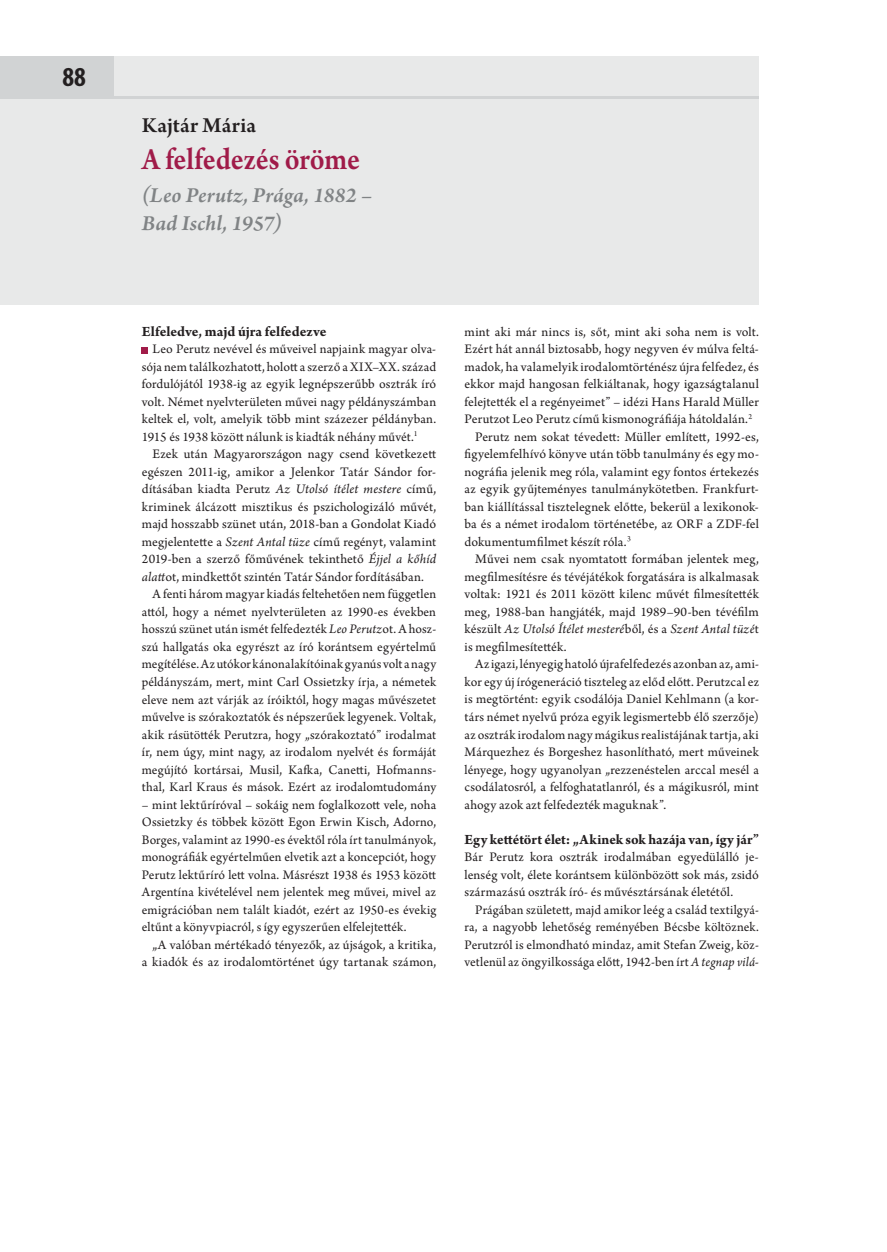
<style>
.page{position:relative;width:887px;height:1252px;background:#fff}
.page>*{position:absolute;margin:0;border:0;box-sizing:border-box;transform-origin:0 0}
.t1{font:600 32.5px "Arno Pro";letter-spacing:-.005em;color:#a01b49;scale:.9 1}
.t2{font:700 condensed 27.5px "Myriad Pro";color:#231f20}
.t3{font:italic 600 22.5px/27.5px "Arno Pro";color:#808385}
.t4{font:600 22.5px "Arno Pro";letter-spacing:.015em;color:#231f20}
.t5{font:700 15px "Arno Pro";color:#231f20}
.t6{font:13.75px/17.5px "Arno Pro";letter-spacing:.01em;color:#231f20;text-align:justify}
.t7{font:italic 13.75px "Arno Pro";letter-spacing:.015em;color:#231f20}
.s1{font-style:italic}
.s2{font-style:normal}
</style>
<div class="page">
<div style="left:0;top:57px;width:758px;height:248px;background:#e8e9e9"></div>
<svg style="left:142px;top:347px;width:6px;height:6px"></svg>
<div style="left:0;top:57px;width:113px;height:42px;background:#d1d3d4"></div>
<hr style="left:113px;top:97px;width:645px;height:2px;background:#d1d3d4">
<h2 class="t2" style="left:62px;top:61px;width:25px">88</h2>
<h3 class="t4" style="left:142px;top:111px;width:116px">Kajtár Mária</h3>
<h1 class="t1" style="left:142px;top:138px;width:244px">A felfedezés öröme</h1>
<h3 class="t3" style="left:142px;top:184px;width:232px">(Leo Perutz, Prága, 1882 –<br>Bad Ischl, 1957)</h3>
<p class="t5" style="left:142px;top:325px;width:186px">Elfeledve, majd újra felfedezve</p>
<p class="t6" style="left:142px;top:341px;width:296px;text-indent:11px">Leo Perutz nevével és műveivel napjaink magyar olva&shy;sója nem találkozhatott, holott a szerző a XIX–XX. század fordulójától 1938-ig az egyik legnépszerűbb osztrák író volt. Német nyelvterületen művei nagy példányszámban keltek el, volt, amelyik több mint százezer példányban.<br>1915 és 1938 között nálunk is kiadták néhány művét.<sup>1</sup></p>
<p class="t6" style="left:152px;top:446px;width:285px">Ezek után Magyarországon nagy csend következett</p>
<p class="t6" style="left:142px;top:464px;width:296px">egészen 2011-ig, amikor a Jelenkor Tatár Sándor for-</p>
<p class="t6" style="left:142px;top:481px;width:296px">dításában kiadta Perutz <span class="s1">Az Utolsó ítélet mestere</span> című,</p>
<p class="t6" style="left:142px;top:499px;width:296px">kriminek álcázott misztikus és pszichologizáló művét,</p>
<p class="t6" style="left:142px;top:516px;width:296px">majd hosszabb szünet után, 2018-ban a Gondolat Kiadó</p>
<p class="t6" style="left:142px;top:534px;width:296px">megjelentette a <span class="s1">Szent Antal tüze</span> című regényt, valamint</p>
<p class="t6" style="left:142px;top:551px;width:296px">2019-ben a szerző főművének tekinthető <span class="s1">Éjjel a kőhíd</span></p>
<p class="t6" style="left:142px;top:569px;width:283px"><span class="s1">alatt</span>ot, mindkettőt szintén Tatár Sándor fordításában.</p>
<p class="t6" style="left:152px;top:586px;width:285px">A fenti három magyar kiadás feltehetően nem független</p>
<p class="t6" style="left:142px;top:604px;width:295px">attól, hogy a német nyelvterületen az 1990-es években</p>
<p class="t6" style="left:142px;top:621px;width:296px">hosszú szünet után ismét felfedezték <span class="s1">Leo Perutz</span>ot. A hosz-</p>
<p class="t6" style="left:142px;top:639px;width:296px">szú hallgatás oka egyrészt az író korántsem egyértelmű</p>
<p class="t6" style="left:142px;top:656px;width:296px">megítélése. Az utókor kánonalakítóinak gyanús volt a nagy</p>
<p class="t6" style="left:142px;top:674px;width:296px">példányszám, mert, mint Carl Ossietzky írja, a németek</p>
<p class="t6" style="left:142px;top:691px;width:296px">eleve nem azt várják az íróiktól, hogy magas művészetet</p>
<p class="t6" style="left:142px;top:709px;width:296px">művelve is szórakoztatók és népszerűek legyenek. Voltak,</p>
<p class="t6" style="left:142px;top:726px;width:296px">akik rásütötték Perutzra, hogy „szórakoztató” irodalmat</p>
<p class="t6" style="left:142px;top:744px;width:296px">ír, nem úgy, mint nagy, az irodalom nyelvét és formáját</p>
<p class="t6" style="left:142px;top:761px;width:296px">megújító kortársai, Musil, Kafka, Canetti, Hofmanns-</p>
<p class="t6" style="left:142px;top:779px;width:296px">thal, Karl Kraus és mások. Ezért az irodalomtudomány</p>
<p class="t6" style="left:142px;top:796px;width:296px">– mint lektűríróval – sokáig nem foglalkozott vele, noha Ossietzky és többek között Egon Erwin Kisch, Adorno, Borges, valamint az 1990-es évektől róla írt tanulmányok, monográfiák egyértelműen elvetik azt a koncepciót, hogy Perutz lektűríró lett volna. Másrészt 1938 és 1953 között Argentína kivételével nem jelentek meg művei, mivel az emigrációban nem talált kiadót, ezért az 1950-es évekig eltűnt a könyvpiacról, s így egyszerűen elfelejtették.</p>
<p class="t6" style="left:142px;top:936px;width:296px;text-align:right">„A valóban mértékadó tényezők, az újságok, a kritika,<br>a kiadók és az irodalomtörténet úgy tartanak számon,</p>
<p class="t6" style="left:464px;top:324px;width:296px">mint aki már nincs is, sőt, mint aki soha nem is volt.</p>
<p class="t6" style="left:464px;top:341px;width:296px">Ezért hát annál biztosabb, hogy negyven év múlva feltá-</p>
<p class="t6" style="left:464px;top:359px;width:296px">madok, ha valamelyik irodalomtörténész újra felfedez, és</p>
<p class="t6" style="left:464px;top:376px;width:296px">ekkor majd hangosan felkiáltanak, hogy igazságtalanul</p>
<p class="t6" style="left:464px;top:394px;width:296px">felejtették el a regényeimet” – idézi Hans Harald Müller</p>
<p class="t6" style="left:464px;top:411px;width:289px">Perutzot Leo Perutz című kismonográfiája hátoldalán.<sup>2</sup></p>
<p class="t6" style="left:475px;top:429px;width:285px">Perutz nem sokat tévedett: Müller említett, 1992-es,</p>
<p class="t6" style="left:464px;top:446px;width:296px">figyelemfelhívó könyve után több tanulmány és egy mo-</p>
<p class="t6" style="left:464px;top:464px;width:296px">nográfia jelenik meg róla, valamint egy fontos értekezés</p>
<p class="t6" style="left:464px;top:481px;width:296px">az egyik gyűjteményes tanulmánykötetben. Frankfurt-</p>
<p class="t6" style="left:464px;top:499px;width:296px">ban kiállítással tisztelegnek előtte, bekerül a lexikonok-</p>
<p class="t6" style="left:464px;top:516px;width:296px">ba és a német irodalom történetébe, az ORF a ZDF-fel</p>
<p class="t6" style="left:464px;top:534px;width:168px">dokumentumfilmet készít róla.<sup>3</sup></p>
<p class="t6" style="left:475px;top:551px;width:285px">Művei nem csak nyomtatott formában jelentek meg,</p>
<p class="t6" style="left:464px;top:569px;width:296px">megfilmesítésre és tévéjátékok forgatására is alkalmasak</p>
<p class="t6" style="left:464px;top:586px;width:296px">voltak: 1921 és 2011 között kilenc művét filmesítették</p>
<p class="t6" style="left:464px;top:604px;width:296px">meg, 1988-ban hangjáték, majd 1989–90-ben tévéfilm</p>
<p class="t7" style="left:464px;top:624px;width:296px"><span class="s2">készült</span> Az Utolsó Ítélet mesteré<span class="s2">ből, és a</span> Szent Antal tüzé<span class="s2">t</span></p>
<p class="t6" style="left:464px;top:639px;width:104px">is megfilmesítették.</p>
<p class="t6" style="left:475px;top:656px;width:285px">Az igazi, lényegig hatoló újrafelfedezés azonban az, ami-</p>
<p class="t6" style="left:464px;top:674px;width:296px">kor egy új írógeneráció tiszteleg az előd előtt. Perutzcal ez</p>
<p class="t6" style="left:464px;top:691px;width:296px">is megtörtént: egyik csodálója Daniel Kehlmann (a kor-</p>
<p class="t6" style="left:464px;top:709px;width:296px">társ német nyelvű próza egyik legismertebb élő szerzője)</p>
<p class="t6" style="left:464px;top:726px;width:296px">az osztrák irodalom nagy mágikus realistájának tartja, aki</p>
<p class="t6" style="left:464px;top:744px;width:296px">Márquezhez és Borgeshez hasonlítható, mert műveinek</p>
<p class="t6" style="left:464px;top:761px;width:296px">lényege, hogy ugyanolyan „rezzenéstelen arccal mesél a</p>
<p class="t6" style="left:464px;top:779px;width:296px">csodálatosról, a felfoghatatlanról, és a mágikusról, mint</p>
<p class="t6" style="left:464px;top:796px;width:203px">ahogy azok azt felfedezték maguknak”.</p>
<p class="t5" style="left:464px;top:833px;width:296px">Egy kettétört élet: „Akinek sok hazája van, így jár”</p>
<p class="t6" style="left:464px;top:849px;width:296px">Bár Perutz kora osztrák irodalmában egyedülálló je&shy;lenség volt, élete korántsem különbözött sok más, zsidó származású osztrák író- és művésztársának életétől.</p>
<p class="t6" style="left:464px;top:901px;width:296px;text-indent:11px">Prágában született, majd amikor leég a család textilgyá&shy;ra, a nagyobb lehetőség reményében Bécsbe költöznek.<br>Perutzról is elmondható mindaz, amit Stefan Zweig, köz&shy;vetlenül az öngyilkossága előtt, 1942-ben írt <span class="s1">A tegnap vilá-</span></p>
</div>
